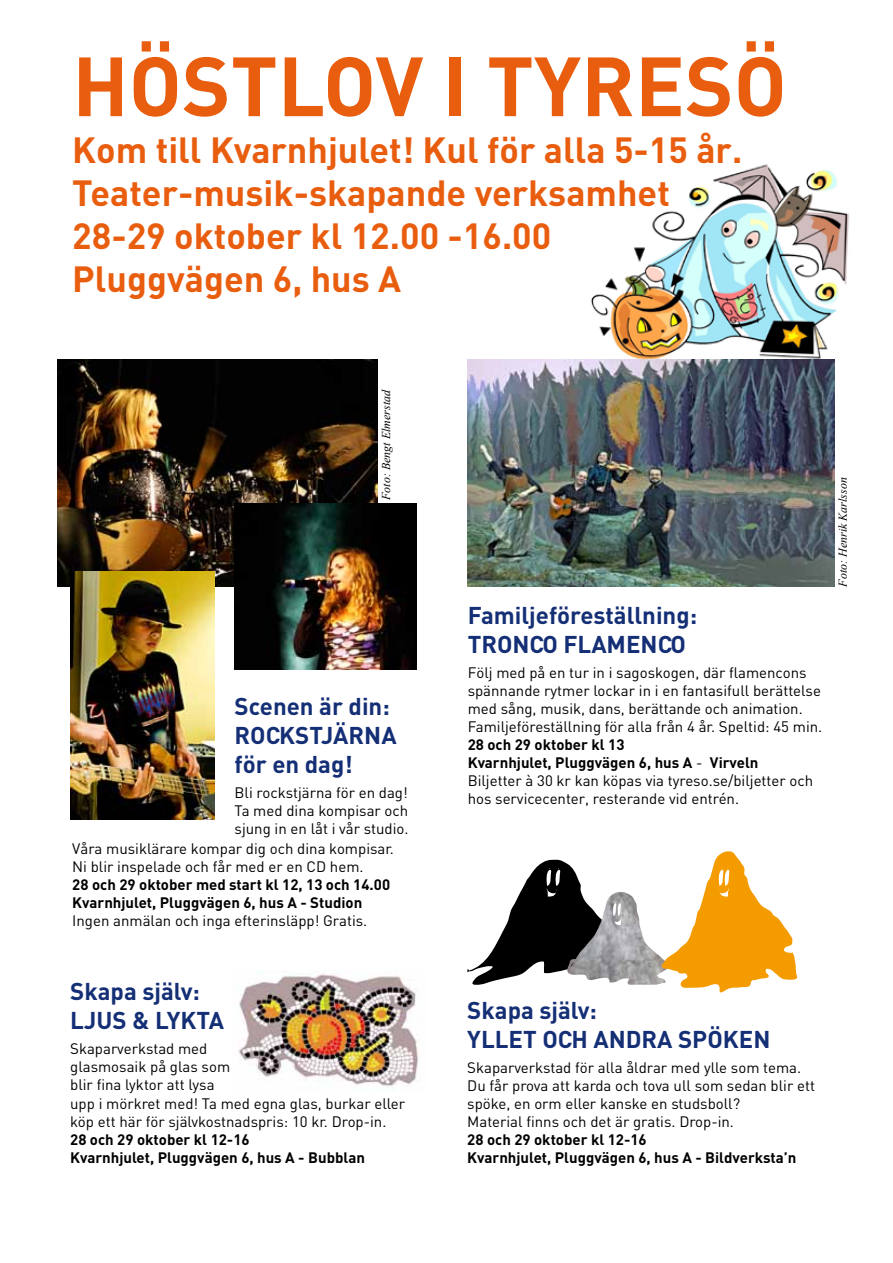
<style>
.page{position:relative;width:893px;height:1263px;background:#fff}
.page>*{position:absolute;margin:0;border:0;box-sizing:border-box;transform-origin:0 0}
.t1{font:700 82.5px "DIN";color:#e95d0f}
.t2{font:700 36px/43.2px "DIN";color:#e95d0f}
.t3{font:700 24px/28.8px "DIN";color:#142f75}
.t4{font:15px/18px "DIN";color:#000}
.t5{font:700 15px/18px "DIN";color:#000}
.t6{font:italic 12px "Times New Roman";color:#000}
.s1{font-weight:700}
</style>
<div class="page">
<img style="left:590px;top:164px;width:259px;height:195px">
<img style="left:468px;top:359px;width:367px;height:228px">
<img style="left:58px;top:359px;width:320px;height:228px">
<img style="left:235px;top:504px;width:182px;height:165px">
<img style="left:70px;top:572px;width:144px;height:247px">
<img style="left:622px;top:892px;width:39px;height:93px">
<svg style="left:661px;top:851px;width:137px;height:142px"></svg>
<svg style="left:467px;top:859px;width:155px;height:126px"></svg>
<img style="left:238px;top:972px;width:181px;height:116px">
<h1 class="t1" style="left:72px;top:31px;width:716px">HÖSTLOV I TYRESÖ</h1>
<h2 class="t2" style="left:72px;top:127px;width:671px">Kom till Kvarnhjulet! Kul för alla 5-15 år.<br>Teater-musik-skapande verksamhet<br>28-29 oktober kl 12.00 -16.00<br>Pluggvägen 6, hus A</h2>
<p class="t6" style="left:378px;top:500px;width:112px;rotate:-90deg">Foto: Bengt Elmerstad</p>
<h3 class="t3" style="left:235px;top:691px;width:164px">Scenen är din:<br>ROCKSTJÄRNA för en dag!</h3>
<p class="t4" style="left:235px;top:783px;width:175px;text-align:justify">Bli rockstjärna för en dag!<br>Ta med dina kompisar och sjung in en låt i vår studio.</p>
<p class="t4" style="left:72px;top:839px;width:323px">Våra musiklärare kompar dig och dina kompisar.<br>Ni blir inspelade och får med er en CD hem.</p>
<p class="t5" style="left:72px;top:875px;width:319px">28 och 29 oktober med start kl 12, 13 och 14.00<br>Kvarnhjulet, Pluggvägen 6, hus A - Studion</p>
<p class="t4" style="left:72px;top:911px;width:296px">Ingen anmälan och inga efterinsläpp! Gratis.</p>
<h3 class="t3" style="left:70px;top:976px;width:155px">Skapa själv:<br>LJUS &amp; LYKTA</h3>
<p class="t4" style="left:70px;top:1039px;width:162px">Skaparverkstad med glasmosaik på glas som blir fina lyktor att lysa</p>
<p class="t4" style="left:70px;top:1094px;width:336px">upp i mörkret med! Ta med egna glas, burkar eller köp ett här för självkostnadspris: 10 kr. Drop-in.</p>
<p class="t5" style="left:70px;top:1130px;width:296px">28 och 29 oktober kl 12-16<br>Kvarnhjulet, Pluggvägen 6, hus A - Bubblan</p>
<h3 class="t3" style="left:468px;top:600px;width:231px">Familjeföreställning:<br>TRONCO FLAMENCO</h3>
<p class="t4" style="left:468px;top:663px;width:356px">Följ med på en tur in i sagoskogen, där flamencons spännande rytmer lockar in i en fantasifull berättelse med sång, musik, dans, berättande och animation.<br>Familjeföreställning för alla från 4 år. Speltid: 45 min.</p>
<p class="t4" style="left:468px;top:735px;width:347px"><span class="s1">28 och 29 oktober kl 13<br>Kvarnhjulet, Pluggvägen 6, hus A</span> - <span class="s1">Virveln </span>Biljetter à 30 kr kan köpas via tyreso.se/biljetter och hos servicecenter, resterande vid entrén.</p>
<p class="t6" style="left:834px;top:587px;width:111px;rotate:-90deg">Foto: Henrik Karlsson</p>
<h3 class="t3" style="left:467px;top:995px;width:305px">Skapa själv:<br>YLLET OCH ANDRA SPÖKEN</h3>
<p class="t4" style="left:467px;top:1058px;width:349px">Skaparverkstad för alla åldrar med ylle som tema.<br>Du får prova att karda och tova ull som sedan blir ett spöke, en orm eller kanske en studsboll?<br>Material finns och det är gratis. Drop-in.</p>
<p class="t5" style="left:467px;top:1130px;width:331px">28 och 29 oktober kl 12-16<br>Kvarnhjulet, Pluggvägen 6, hus A - Bildverksta’n</p>
</div>
